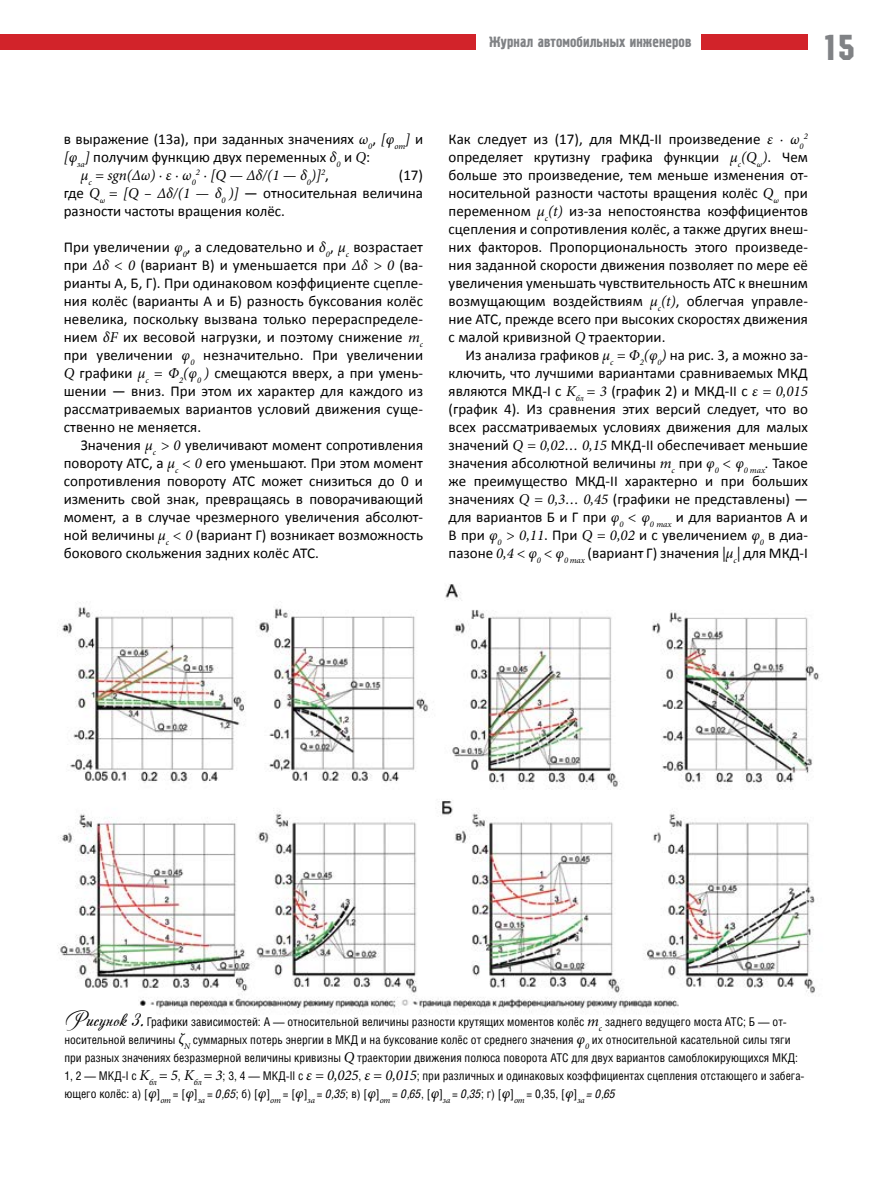
<style>
.page{position:relative;width:893px;height:1191px;background:#fff}
.page>*{position:absolute;margin:0;border:0;box-sizing:border-box;transform-origin:0 0}
.t1{font:36px "Machine C";color:#808285}
.t2{font:15px/18px "Calibri";color:#000;text-align:justify}
.t3{font:italic 15px "Minion Pro";letter-spacing:-.01em;color:#000}
.t4{font:15px "Pollock 1 C";color:#808285}
.t5{font:12px/18px "Helios Cond";color:#000}
.t6{font:italic 8.7px "Minion Pro";color:#000}
.s1{font-family:"Minion Pro";font-style:italic}
.s2{font-family:"Calibri";font-style:normal}
.s3{font-family:"Andantinoscript";font-size:21px}
.s4{font-family:"Minion Pro";font-style:italic;font-size:15px}
.s5{font-style:italic}
</style>
<div class="page">
<div style="left:0;top:34px;width:475px;height:16px;background:#d2232a"></div>
<div style="left:702px;top:34px;width:106px;height:16px;background:#d2232a"></div>
<img style="left:57px;top:584px;width:762px;height:428px">
<p class="t4" style="left:489px;top:34px;width:204px">Журнал автомобильных инженеров</p>
<h1 class="t1" style="left:822px;top:27px;width:34px">15</h1>
<p class="t2" style="left:64px;top:130px;width:361px">в выражение (13а), при заданных значениях <span class="s1">ω</span><sub>0</sub>, <span class="s1">[φ</span><sub>от</sub><span class="s1">]</span> и <span class="s1">[φ</span><sub>за</sub><span class="s1">]</span> получим функцию двух переменных <span class="s1">δ</span><sub>0</sub> и <span class="s1">Q</span>:</p>
<p class="t3" style="left:81px;top:165px;width:250px">μ<sub>c</sub> = sgn(Δω) ∙ ε ∙ ω<sub>0</sub><sup>2</sup> ∙ [Q — Δδ/(1 — δ<sub>0</sub>)]<sup>2</sup><span class="s2">,</span></p>
<p class="t2" style="left:64px;top:166px;width:361px;text-indent:335px">(17) где <span class="s1">Q</span><sub>ω</sub> <span class="s1">= [Q – Δδ/(1 — δ</span><sub>0</sub> <span class="s1">)]</span> — относительная величина разности частоты вращения колёс.</p>
<p class="t2" style="left:64px;top:238px;width:361px">При увеличении <span class="s1">φ</span><sub>0</sub>, а следовательно и <span class="s1">δ</span><sub>0</sub>, <span class="s1">μ</span><sub>c</sub> возрастает при <span class="s1">Δδ &lt; 0</span> (вариант В) и уменьшается при <span class="s1">Δδ &gt; 0</span> (ва&shy;рианты А, Б, Г). При одинаковом коэффициенте сцепле&shy;ния колёс (варианты А и Б) разность буксования колёс невелика, поскольку вызвана только перераспределе&shy;нием <span class="s1">δF</span> их весовой нагрузки, и поэтому снижение <span class="s1">m</span><sub>c </sub>при увеличении <span class="s1">φ</span><sub>0</sub> незначительно. При увеличении <span class="s1">Q</span> графики <span class="s1">μ</span><sub>c</sub> <span class="s1">= Ф</span><sub>2</sub><span class="s1">(φ</span><sub>0</sub> <span class="s1">)</span> смещаются вверх, а при умень&shy;шении — вниз. При этом их характер для каждого из рассматриваемых вариантов условий движения суще&shy;ственно не меняется.</p>
<p class="t2" style="left:64px;top:436px;width:361px;text-indent:17px">Значения <span class="s1">μ</span><sub>c</sub> <span class="s1">&gt; 0</span> увеличивают момент сопротивления повороту АТС, а <span class="s1">μ</span><sub>c</sub> <span class="s1">&lt; 0</span> его уменьшают. При этом момент сопротивления повороту АТС может снизиться до 0 и изменить свой знак, превращаясь в поворачивающий момент, а в случае чрезмерного увеличения абсолют&shy;ной величины <span class="s1">μ</span><sub>c</sub> <span class="s1">&lt; 0</span> (вариант Г) возникает возможность бокового скольжения задних колёс АТС.</p>
<p class="t2" style="left:449px;top:130px;width:357px">Как следует из (17), для МКД-II произведение <span class="s1">ε ∙ ω</span><sub>0</sub></p>
<p class="t6" style="left:804px;top:130px;width:6px">2</p>
<p class="t2" style="left:449px;top:148px;width:361px">определяет крутизну графика функции <span class="s1">μ</span><sub>c</sub><span class="s1">(Q</span><sub>ω</sub><span class="s1">)</span>. Чем больше это произведение, тем меньше изменения от&shy;носительной разности частоты вращения колёс <span class="s1">Q</span><sub>ω</sub> при переменном <span class="s1">μ</span><sub>c</sub><span class="s1">(t)</span> из-за непостоянства коэффициентов сцепления и сопротивления колёс, а также других внеш&shy;них факторов. Пропорциональность этого произведе&shy;ния заданной скорости движения позволяет по мере её увеличения уменьшать чувствительность АТС к внешним возмущающим воздействиям <span class="s1">μ</span><sub>c</sub><span class="s1">(t)</span>, облегчая управле&shy;ние АТС, прежде всего при высоких скоростях движения с малой кривизной <span class="s1">Q</span> траектории.</p>
<p class="t2" style="left:449px;top:346px;width:361px;text-indent:17px">Из анализа графиков <span class="s1">μ</span><sub>c</sub> <span class="s1">= Ф</span><sub>2</sub><span class="s1">(φ</span><sub>0</sub><span class="s1">)</span> на рис. 3, а можно за&shy;ключить, что лучшими вариантами сравниваемых МКД являются МКД-I c <span class="s1">K</span><sub>бл</sub> <span class="s1">= 3</span> (график 2) и МКД-II c <span class="s1">ε = 0,015 </span>(график 4). Из сравнения этих версий следует, что во всех рассматриваемых условиях движения для малых значений <span class="s1">Q = 0,02… 0,15</span> МКД-II обеспечивает меньшие значения абсолютной величины <span class="s1">m</span><sub>c</sub> при <span class="s1">φ</span><sub>0</sub> <span class="s1">&lt; φ</span><sub>0</sub> <sub>max</sub><span class="s1">.</span> Такое же преимущество МКД-II характерно и при больших значениях <span class="s1">Q = 0,3… 0,45</span> (графики не представлены) — для вариантов Б и Г при <span class="s1">φ</span><sub>0</sub> <span class="s1">&lt; φ</span><sub>0</sub> <sub>max</sub> и для вариантов А и В при <span class="s1">φ</span><sub>0</sub> <span class="s1">&gt; 0,11</span>. При <span class="s1">Q = 0,02</span> и с увеличением <span class="s1">φ</span><sub>0</sub> в диа&shy;пазоне <span class="s1">0,4 &lt; φ</span><sub>0</sub> <span class="s1">&lt; φ</span><sub>0</sub> <sub>max</sub> (вариант Г) значения <span class="s1">|μ</span><sub>c</sub><span class="s1">|</span> для МКД-I</p>
<p class="t5" style="left:64px;top:1013px;width:664px"><span class="s3">Рисунок 3.</span> Графики зависимостей: А — относительной величины разности крутящих моментов колёс <span class="s4">m</span><sub>c</sub> заднего ведущего моста АТС</p>
<p class="t5" style="left:743px;top:1013px;width:45px">; Б — от-</p>
<p class="t5" style="left:64px;top:1031px;width:275px">носительной величины <span class="s4">ζ</span><sub>N</sub> суммарных потерь энергии в МКД</p>
<p class="t5" style="left:64px;top:1031px;width:728px;text-indent:296px">и на буксование колёс от среднего значения <span class="s4">φ</span><sub>0</sub> их относительной касательной силы тяги при разных значениях безразмерной величины кривизны <span class="s4">Q</span> траектории движения полюса поворота АТС</p>
<p class="t5" style="left:571px;top:1049px;width:206px">для двух вариантов самоблокирующихся МКД</p>
<p class="t5" style="left:795px;top:1049px;width:4px">:</p>
<p class="t5" style="left:64px;top:1067px;width:40px">1,2— МКД</p>
<p class="t5" style="left:122px;top:1067px;width:146px">-I c <span class="s4">K</span><sub>бл</sub> <span class="s4">= 5</span>, <span class="s4">K</span><sub>бл</sub> <span class="s4">= 3</span>; 3, 4 — МКД</p>
<p class="t5" style="left:64px;top:1067px;width:742px;text-indent:221px">-II с <span class="s4">ε = 0,025</span>, <span class="s4">ε = 0,015</span>; при различных и одинаковых коэффициентах сцепления отстающего и забега&shy;ющего колёс: а) [<span class="s4">φ</span>]<sub>от</sub> = [<span class="s4">φ</span>]<sub>за</sub> = <span class="s5">0,65</span>; б) [<span class="s4">φ</span>]<sub>от</sub> = [<span class="s4">φ</span>]<sub>за</sub> = <span class="s5">0,35</span>; в) [<span class="s4">φ</span>]<sub>от</sub> = <span class="s5">0,65</span>, [<span class="s4">φ</span>]<sub>за</sub> = <span class="s5">0,35</span>; г) [<span class="s4">φ</span>]<sub>от</sub> = 0,35, [<span class="s4">φ</span>]<sub>за</sub> <span class="s5">= 0,65</span></p>
</div>
